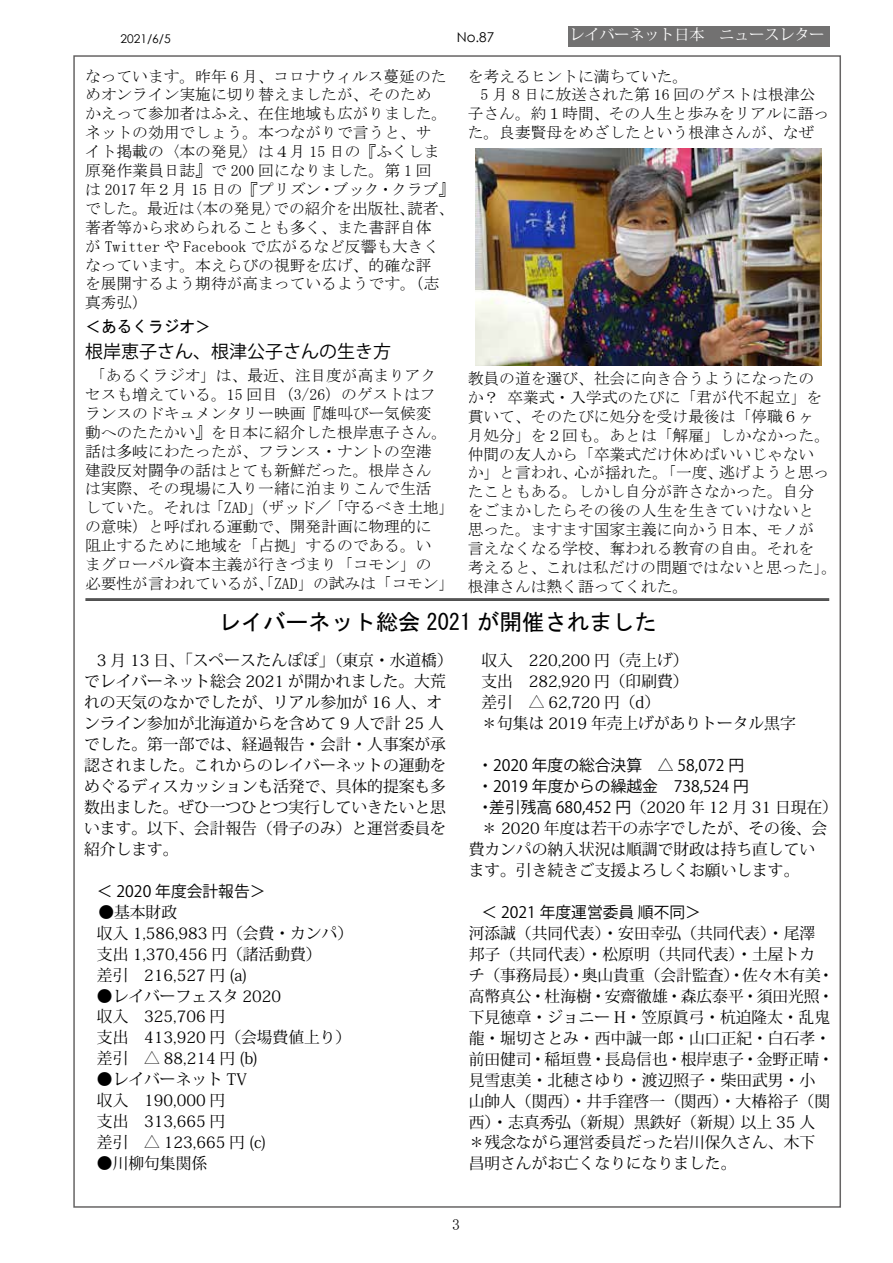
<style>
.page{position:relative;width:893px;height:1263px;background:#fff}
.page>*{position:absolute;margin:0;border:0;box-sizing:border-box;transform-origin:0 0}
.t1{font:22.5px "MS Gothic";color:#000}
.t2{font:18px "Koz Go Pr 6 N";color:#000}
.t3{font:15.75px/18.9px "MS Mincho";color:#000}
.t4{font:15.75px/21px "Koz Min Pr 6 N";color:#000}
.t5{font:15.75px/21px "Koz Go Pr 6 N";color:#000}
.t6{font:15.75px "Koz Go Pro";color:#000}
.t7{font:15.75px "MS Gothic";color:#000}
.t8{font:15px "Koz Min Pro";color:#fff}
.t9{font:13.5px "Century Gothic";color:#000}
.t10{font:12px "Century Gothic";color:#000}
.s1{font-family:"Koz Go Pr 6 N"}
</style>
<div class="page">
<div style="left:568px;top:26px;width:262px;height:20px;background:#727171"></div>
<hr style="left:85px;top:598px;width:744px;height:1px;background:#000">
<hr style="left:85px;top:599px;width:744px;height:1px;background:#000">
<hr style="left:85px;top:600px;width:744px;height:1px;background:#000">
<img style="left:475px;top:149px;width:346px;height:217px">
<p class="t10" style="left:120px;top:31px;width:52px">2021/6/5</p>
<p class="t9" style="left:457px;top:28px;width:39px">No.87</p>
<p class="t8" style="left:569px;top:23px;width:256px">レイバーネット日本　ニュースレター</p>
<p class="t3" style="left:85px;top:66px;width:371px">なっています。昨年 6 月、コロナウィルス蔓延のためオンライン実施に切り替えましたが、そのため<br>かえって参加者はふえ、在住地域も広がりました。ネットの効用でしょう。本つながりで言うと、サ<br>イト掲載の〈本の発見〉は４月 15 日の『ふくしま原発作業員日誌』で 200 回になりました。第 1 回<br>は 2017 年２月 15 日の『プリズン・ブック・クラブ』でした。最近は〈本の発見〉での紹介を出版社、読者、著者等から求められることも多く、また書評自体<br>が Twitter や Facebook で広がるなど反響も大きくなっています。本えらびの視野を広げ、的確な評<br>を展開するよう期待が高まっているようです。（志真秀弘）</p>
<p class="t7" style="left:85px;top:318px;width:127px">＜あるくラジオ＞</p>
<p class="t2" style="left:85px;top:341px;width:308px">根岸恵子さん、根津公子さんの生き方</p>
<p class="t3" style="left:85px;top:366px;width:371px;text-indent:5px">「あるくラジオ」は、最近、注目度が高まりアクセスも増えている。15 回目（3/26）のゲストはフランスのドキュメンタリー映画『雄叫びー気候変<br>動へのたたかい』を日本に紹介した根岸恵子さん。話は多岐にわたったが、フランス・ナントの空港<br>建設反対闘争の話はとても新鮮だった。根岸さん<br>は実際、その現場に入り一緒に泊まりこんで生活<br>していた。それは「ZAD」（ザッド／「守るべき土地」の意味）と呼ばれる運動で、開発計画に物理的に<br>阻止するために地域を「占拠」するのである。い<br>まグローバル資本主義が行きづまり「コモン」の<br>必要性が言われているが、「ZAD」の試みは「コモン」</p>
<p class="t3" style="left:468px;top:66px;width:222px">を考えるヒントに満ちていた。</p>
<p class="t3" style="left:481px;top:85px;width:336px">5 月 8 日に放送された第 16 回のゲストは根津公</p>
<p class="t3" style="left:468px;top:104px;width:363px">子さん。約１時間、その人生と歩みをリアルに語っ</p>
<p class="t3" style="left:468px;top:123px;width:348px">た。良妻賢母をめざしたという根津さんが、なぜ</p>
<p class="t3" style="left:468px;top:369px;width:371px">教員の道を選び、社会に向き合うようになったの<br>か？ 卒業式・入学式のたびに「君が代不起立」を貫いて、そのたびに処分を受け最後は「停職６ヶ<br>月処分」を２回も。あとは「解雇」しかなかった。仲間の友人から「卒業式だけ休めばいいじゃない<br>か」と言われ、心が揺れた。「一度、逃げようと思ったこともある。しかし自分が許さなかった。自分<br>をごまかしたらその後の人生を生きていけないと<br>思った。ますます国家主義に向かう日本、モノが<br>言えなくなる学校、奪われる教育の自由。それを<br>考えると、これは私だけの問題ではないと思った」。根津さんは熱く語ってくれた。</p>
<h1 class="t1" style="left:218px;top:610px;width:440px">レイバーネット総会 2021 が開催されました</h1>
<p class="t4" style="left:84px;top:650px;width:370px;text-indent:13px">3 月 13 日、「スペースたんぽぽ」（東京・水道橋）でレイバーネット総会 2021 が開かれました。大荒れの天気のなかでしたが、リアル参加が 16 人、オンライン参加が北海道からを含めて 9 人で計 25 人でした。第一部では、経過報告・会計・人事案が承認されました。これからのレイバーネットの運動をめぐるディスカッションも活発で、具体的提案も多数出ました。ぜひ一つひとつ実行していきたいと思います。以下、会計報告（骨子のみ）と運営委員を紹介します。</p>
<p class="t6" style="left:97px;top:880px;width:170px">＜ 2020 年度会計報告＞</p>
<p class="t4" style="left:97px;top:901px;width:258px">●基本財政<br>収入 1,586,983 円（会費・カンパ）支出 1,370,456 円（諸活動費）<br>差引　216,527 円 (a)</p>
<p class="t4" style="left:97px;top:985px;width:256px">●レイバーフェスタ 2020<br>収入　325,706 円<br>支出　413,920 円（会場費値上り）差引　△ 88,214 円 (b)</p>
<p class="t4" style="left:97px;top:1069px;width:171px">●レイバーネット TV<br>収入　190,000 円<br>支出　313,665 円<br>差引　△ 123,665 円 (c)</p>
<p class="t4" style="left:97px;top:1153px;width:112px">●川柳句集関係</p>
<p class="t4" style="left:481px;top:650px;width:316px">収入　220,200 円（売上げ）<br>支出　282,920 円（印刷費）<br>差引　△ 62,720 円（d）<br>＊句集は 2019 年売上げがありトータル黒字</p>
<p class="t5" style="left:477px;top:754px;width:273px">・2020 年度の総合決算　△ 58,072 円・2019 年度からの繰越金　738,524 円</p>
<p class="t4" style="left:477px;top:796px;width:362px"><span class="s1">・差引残高 680,452 円</span>（2020 年 12 月 31 日現在）</p>
<p class="t4" style="left:481px;top:817px;width:347px">＊ 2020 年度は若干の赤字でしたが、その後、会</p>
<p class="t4" style="left:469px;top:838px;width:348px">費カンパの納入状況は順調で財政は持ち直してい</p>
<p class="t4" style="left:469px;top:859px;width:332px">ます。引き続きご支援よろしくお願いします。</p>
<p class="t6" style="left:481px;top:901px;width:221px">＜ 2021 年度運営委員 順不同＞</p>
<p class="t4" style="left:469px;top:922px;width:367px">河添誠（共同代表）・安田幸弘（共同代表）・尾澤邦子（共同代表）・松原明（共同代表）・土屋トカチ（事務局長）・奥山貴重（会計監査）・佐々木有美・高幣真公・杜海樹・安齋徹雄・森広泰平・須田光照・下見徳章・ジョニー H・笠原眞弓・杭迫隆太・乱鬼龍・堀切さとみ・西中誠一郎・山口正紀・白石孝・前田健司・稲垣豊・長島信也・根岸恵子・金野正晴・見雪恵美・北穂さゆり・渡辺照子・柴田武男・小山帥人（関西）・井手窪啓一（関西）・大椿裕子（関西）・志真秀弘（新規）黒鉄好（新規）以上 35 人＊残念ながら運営委員だった岩川保久さん、木下昌明さんがお亡くなりになりました。</p>
<p class="t3" style="left:452px;top:1214px;width:9px">3</p>
</div>
